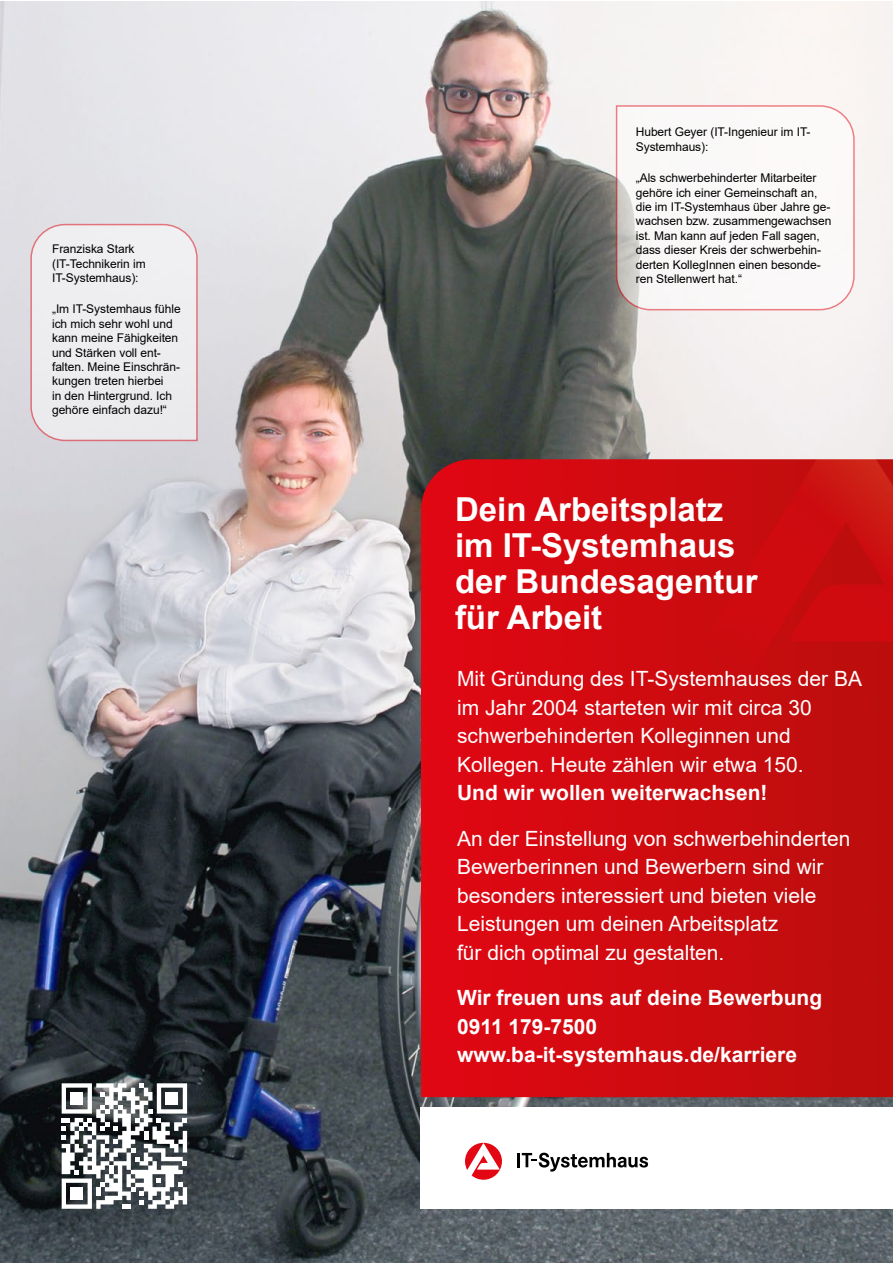
<style>
.page{position:relative;width:893px;height:1263px;background:#fff}
.page>*{position:absolute;margin:0;border:0;box-sizing:border-box;transform-origin:0 0}
.Absatz-Headline_H1{font:700 33px/36px "Arial";color:#fff}
.Fließtext_weiß_p{font:21px/28.5px "Arial";color:#fff}
.Fließtext_weiß_p-2{font:700 21px/28.5px "Arial";color:#fff}
.Zitate_p{font:12px/14.4px "Arial";letter-spacing:-.005em;color:#000}
.s1{font-weight:700}
</style>
<div class="page">
<img style="left:0;top:1px;width:893px;height:1262px">
<img style="left:421px;top:459px;width:472px;height:638px">
<div style="left:421px;top:1107px;width:472px;height:102px;background:#fff"></div>
<svg style="left:465px;top:1143px;width:37px;height:37px"></svg>
<hr style="left:517px;top:1153px;width:3px;height:14px;background:#000">
<svg style="left:522px;top:1153px;width:126px;height:18px"></svg>
<div style="left:30px;top:223px;width:168px;height:219px;background:#eeedf0"></div>
<svg style="left:615px;top:104px;width:240px;height:207px"></svg>
<svg style="left:62px;top:1083px;width:125px;height:126px"></svg>
<div style="left:122px;top:1204px;width:9px;height:5px;background:#fff"></div>
<p class="Zitate_p" style="left:52px;top:242px;width:95px">Franziska Stark (IT-Technikerin im<br>IT-Systemhaus):</p>
<p class="Zitate_p" style="left:52px;top:302px;width:130px">„Im IT-Systemhaus fühle ich mich sehr wohl und kann meine Fähigkeiten und Stärken voll ent&shy;falten. Meine Einschrän&shy;kungen treten hierbei<br>in den Hintergrund. Ich gehöre einfach dazu!“</p>
<p class="Zitate_p" style="left:636px;top:125px;width:176px">Hubert Geyer (IT-Ingenieur im IT-<br>Systemhaus):</p>
<p class="Zitate_p" style="left:636px;top:171px;width:197px">„Als schwerbehinderter Mitarbeiter gehöre ich einer Gemeinschaft an, die im IT-Systemhaus über Jahre ge&shy;wachsen bzw. zusammengewachsen ist. Man kann auf jeden Fall sagen, dass dieser Kreis der schwerbehin&shy;derten KollegInnen einen besonde&shy;ren Stellenwert hat.“</p>
<h1 class="Absatz-Headline_H1" style="left:455px;top:491px;width:304px">Dein Arbeitsplatz im IT-Systemhaus der Bundesagentur für Arbeit</h1>
<p class="Fließtext_weiß_p" style="left:457px;top:664px;width:407px">Mit Gründung des IT-Systemhauses der BA im Jahr 2004 starteten wir mit circa 30 schwerbehinderten Kolleginnen und Kollegen. Heute zählen wir etwa 150.<br><span class="s1">Und wir wollen weiterwachsen!</span></p>
<p class="Fließtext_weiß_p" style="left:457px;top:824px;width:395px">An der Einstellung von schwerbehinderten Bewerberinnen und Bewerbern sind wir besonders interessiert und bieten viele Leistungen um deinen Arbeitsplatz<br>für dich optimal zu gestalten.</p>
<p class="Fließtext_weiß_p-2" style="left:457px;top:984px;width:367px">Wir freuen uns auf deine Bewerbung<br>0911 179-7500 www.ba-it-systemhaus.de/karriere</p>
</div>
